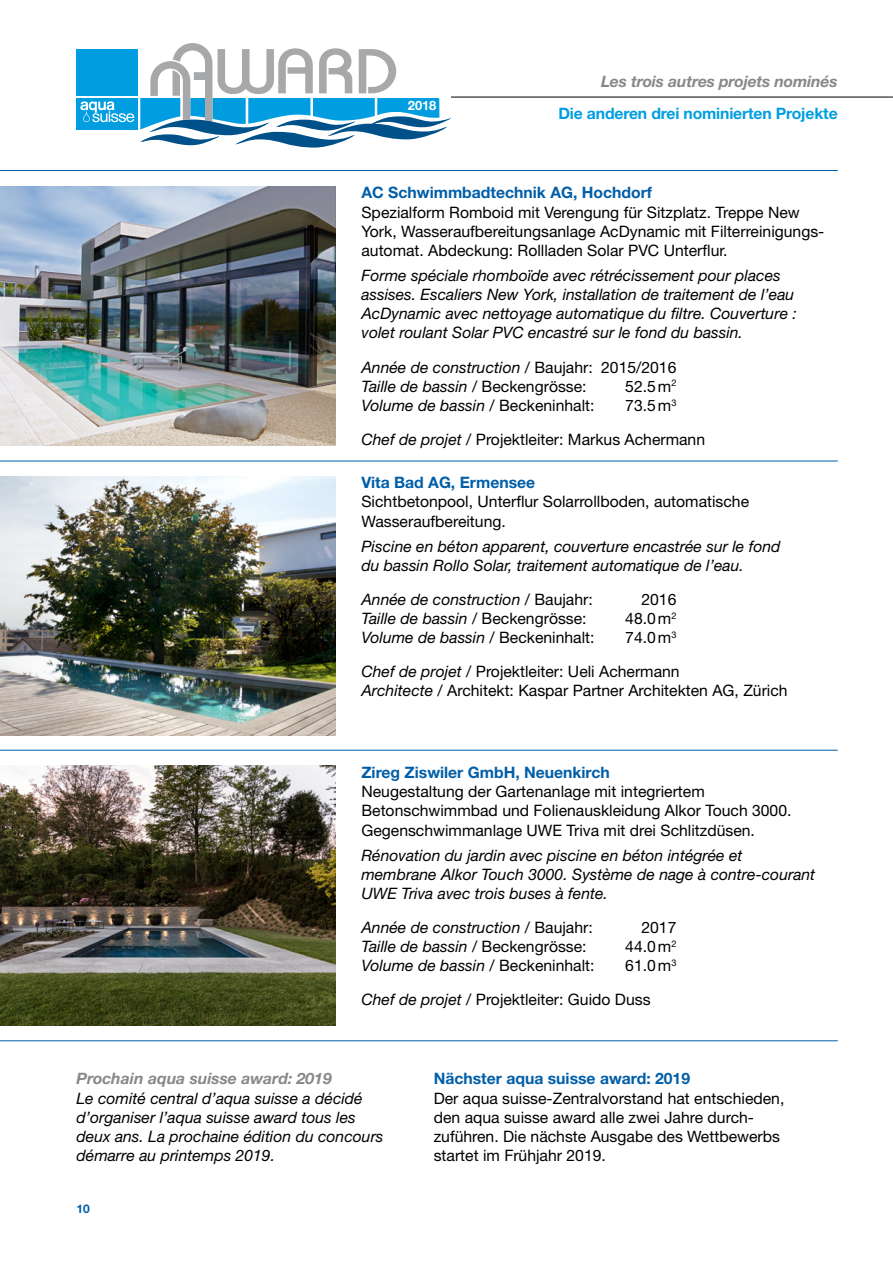
<style>
.page{position:relative;width:893px;height:1263px;background:#fff}
.page>*{position:absolute;margin:0;border:0;box-sizing:border-box;transform-origin:0 0}
.t1{font:italic 15.75px/19.2px "Helvetica Neue";color:#000}
.t2{font:15.75px/19.2px "Helvetica Neue";color:#000}
.t3{font:700 15.75px "Helvetica Neue";color:#005ea8}
.t4{font:italic 700 15.75px "Helvetica Neue";letter-spacing:-.01em;color:#87888a}
.t5{font:700 15.75px "Helvetica Neue";letter-spacing:-.01em;color:#009ee0}
.t6{font:700 12.9px "Helvetica Neue";color:#fff}
.t7{font:700 12px "Helvetica Neue";color:#005ea8}
.s1{font-style:normal}
.s2{font-style:italic}
</style>
<div class="page">
<img style="left:0;top:766px;width:336px;height:259px">
<img style="left:0;top:477px;width:336px;height:258px">
<img style="left:0;top:186px;width:336px;height:259px">
<hr style="left:0;top:170px;width:838px;height:1px;background:#005ea8">
<hr style="left:0;top:461px;width:838px;height:1px;background:#005ea8">
<hr style="left:0;top:750px;width:838px;height:1px;background:#005ea8">
<hr style="left:0;top:1040px;width:838px;height:1px;background:#005ea8">
<hr style="left:77px;top:97px;width:816px;height:1px;background:#000">
<div style="left:77px;top:43px;width:374px;height:105px;background:#fff"></div>
<div style="left:77px;top:98px;width:61px;height:32px;background:#009ee0"></div>
<div style="left:77px;top:49px;width:61px;height:46px;background:#009ee0"></div>
<svg style="left:80px;top:101px;width:54px;height:21px"></svg>
<svg style="left:140px;top:43px;width:311px;height:105px"></svg>
<p class="t6" style="left:408px;top:98px;width:30px">2018</p>
<p class="t4" style="left:601px;top:71px;width:238px">Les trois autres projets nominés</p>
<p class="t5" style="left:558px;top:103px;width:281px">Die anderen drei nominierten Projekte</p>
<p class="t3" style="left:361px;top:183px;width:292px">AC Schwimmbadtechnik AG, Hochdorf</p>
<p class="t2" style="left:361px;top:202px;width:464px">Spezialform Romboid mit Verengung für Sitzplatz. Treppe New<br>York, Wasseraufbereitungsanlage AcDynamic mit Filterreinigungs&shy;automat. Abdeckung: Rollladen Solar PVC Unterflur.</p>
<p class="t1" style="left:361px;top:266px;width:437px">Forme spéciale rhomboïde avec rétrécissement pour places assises. Escaliers New York, installation de traitement de l’eau AcDynamic avec nettoyage automatique du filtre. Couverture : volet roulant Solar PVC encastré sur le fond du bassin.</p>
<p class="t1" style="left:361px;top:357px;width:316px">Année de construction / <span class="s1">Baujahr: 2015/2016<br></span>Taille de bassin <span class="s1">/ Beckengrösse:</span></p>
<p class="t2" style="left:625px;top:376px;width:53px">52.5m<sup>2</sup></p>
<p class="t2" style="left:361px;top:388px;width:345px;line-height:34.2px;text-indent:264px">73.5m<sup>3<br></sup><span class="s2">Chef de projet /</span> Projektleiter: Markus Achermann</p>
<p class="t1" style="left:361px;top:395px;width:235px">Volume de bassin <span class="s1">/ Beckeninhalt:</span></p>
<p class="t3" style="left:361px;top:473px;width:175px">Vita Bad AG, Ermensee</p>
<p class="t2" style="left:361px;top:492px;width:389px">Sichtbetonpool, Unterflur Solarrollboden, automatische<br>Wasseraufbereitung.</p>
<p class="t1" style="left:361px;top:536px;width:421px">Piscine en béton apparent, couverture encastrée sur le fond du bassin Rollo Solar, traitement automatique de l’eau.</p>
<p class="t1" style="left:361px;top:589px;width:233px">Année de construction / <span class="s1">Baujahr:</span></p>
<p class="t2" style="left:641px;top:589px;width:37px">2016</p>
<p class="t1" style="left:361px;top:609px;width:227px">Taille de bassin <span class="s1">/ Beckengrösse:</span></p>
<p class="t2" style="left:625px;top:609px;width:53px">48.0m<sup>2</sup></p>
<p class="t1" style="left:361px;top:628px;width:235px">Volume de bassin <span class="s1">/ Beckeninhalt:</span></p>
<p class="t2" style="left:361px;top:620px;width:320px;line-height:34.2px;text-align:right">74.0m<sup>3<br></sup><span class="s2">Chef de projet /</span> Projektleiter: Ueli Achermann</p>
<p class="t2" style="left:361px;top:681px;width:428px"><span class="s2">Architecte</span> / Architekt: Kaspar Partner Architekten AG, Zürich</p>
<p class="t3" style="left:361px;top:763px;width:250px">Zireg Ziswiler GmbH, Neuenkirch</p>
<p class="t2" style="left:361px;top:782px;width:432px">Neugestaltung der Gartenanlage mit integriertem<br>Betonschwimmbad und Folienauskleidung Alkor Touch 3000.<br>Gegenschwimmanlage UWE Triva mit drei Schlitzdüsen.</p>
<p class="t1" style="left:361px;top:845px;width:455px">Rénovation du jardin avec piscine en béton intégrée et membrane Alkor Touch 3000. Système de nage à contre-courant<br>UWE Triva avec trois buses à fente.</p>
<p class="t1" style="left:361px;top:917px;width:233px">Année de construction / <span class="s1">Baujahr:</span></p>
<p class="t2" style="left:641px;top:918px;width:37px">2017</p>
<p class="t1" style="left:361px;top:937px;width:227px">Taille de bassin <span class="s1">/ Beckengrösse:</span></p>
<p class="t2" style="left:625px;top:937px;width:53px">44.0m<sup>2</sup></p>
<p class="t1" style="left:361px;top:956px;width:235px">Volume de bassin <span class="s1">/ Beckeninhalt:</span></p>
<p class="t2" style="left:361px;top:948px;width:316px;line-height:34.2px;text-indent:264px">61.0m<sup>3<br></sup><span class="s2">Chef de projet /</span> Projektleiter: Guido Duss</p>
<p class="t4" style="left:77px;top:1069px;width:257px">Prochain aqua suisse award: 2019</p>
<p class="t1" style="left:77px;top:1088px;width:308px">Le comité central d’aqua suisse a décidé d’organiser l’aqua suisse award tous les deux ans. La prochaine édition du concours démarre au printemps 2019.</p>
<p class="t7" style="left:77px;top:1201px;width:15px">10</p>
<p class="t3" style="left:434px;top:1069px;width:258px">Nächster aqua suisse award: 2019</p>
<p class="t2" style="left:434px;top:1088px;width:352px">Der aqua suisse-Zentralvorstand hat entschieden, den aqua suisse award alle zwei Jahre durch&shy;zuführen. Die nächste Ausgabe des Wettbewerbs startet im Frühjahr 2019.</p>
</div>
